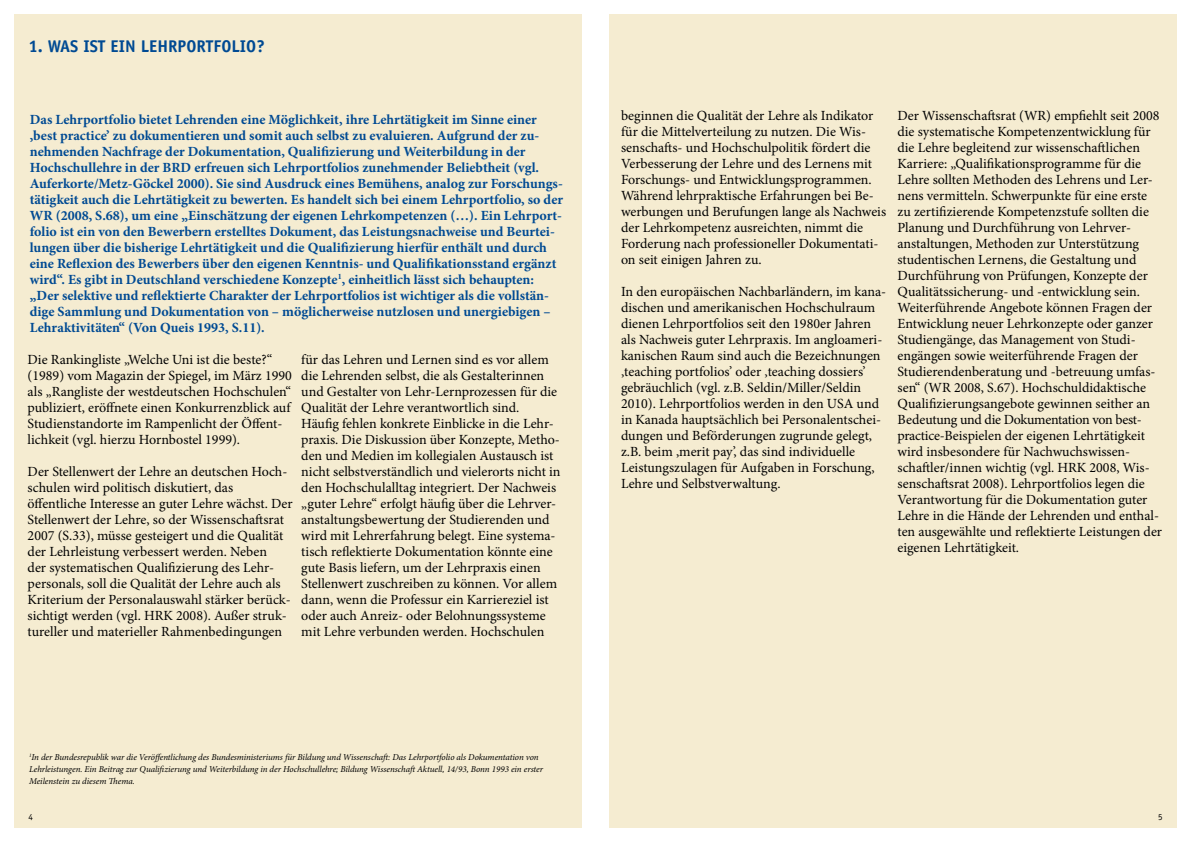
<style>
.page{position:relative;width:1191px;height:842px;background:#fff}
.page>*{position:absolute;margin:0;border:0;box-sizing:border-box;transform-origin:0 0}
.t1{font:700 17px "Officina Sans";color:#004a93}
.t2{font:14px/16px "Minion Pro";color:#000}
.t3{font:700 14px/16px "Minion Pro";color:#004a93}
.t4{font:italic 9px/12px "Minion Pro";letter-spacing:-.01em;color:#000}
.t5{font:9px "Officina Sans";color:#000}
</style>
<div class="page">
<div style="left:14px;top:15px;width:567px;height:813px;background:#f5ecd1"></div>
<div style="left:610px;top:15px;width:566px;height:813px;background:#f5ecd1"></div>
<p class="t1" style="left:28px;top:36px;width:238px">1. WAS IST EIN LEHRPORTFOLIO?</p>
<p class="t3" style="left:30px;top:111px;width:535px">Das Lehrportfolio bietet Lehrenden eine Möglichkeit, ihre Lehrtätigkeit im Sinne einer ‚best practice’ zu dokumentieren und somit auch selbst zu evaluieren. Aufgrund der zu&shy;nehmenden Nachfrage der Dokumentation, Qualifizierung und Weiterbildung in der Hochschullehre in der BRD erfreuen sich Lehrportfolios zunehmender Beliebtheit (vgl.<br>Auferkorte/Metz-Göckel 2000). Sie sind Ausdruck eines Bemühens, analog zur Forschungs&shy;tätigkeit auch die Lehrtätigkeit zu bewerten. Es handelt sich bei einem Lehrportfolio, so der WR (2008, S.68), um eine „Einschätzung der eigenen Lehrkompetenzen (…). Ein Lehrport&shy;folio ist ein von den Bewerbern erstelltes Dokument, das Leistungsnachweise und Beurtei&shy;lungen über die bisherige Lehrtätigkeit und die Qualifizierung hierfür enthält und durch eine Reflexion des Bewerbers über den eigenen Kenntnis- und Qualifikationsstand ergänzt wird“. Es gibt in Deutschland verschiedene Konzepte<sup>1</sup>, einheitlich lässt sich behaupten: „Der selektive und reflektierte Charakter der Lehrportfolios ist wichtiger als die vollstän&shy;dige Sammlung und Dokumentation von – möglicherweise nutzlosen und unergiebigen – Lehraktivitäten“ (Von Queis 1993, S.11).</p>
<p class="t2" style="left:28px;top:351px;width:266px">Die Rankingliste „Welche Uni ist die beste?“ (1989) vom Magazin der Spiegel, im März 1990 als „Rangliste der westdeutschen Hochschulen“ publiziert, eröffnete einen Konkurrenzblick auf Studienstandorte im Rampenlicht der Öffent&shy;lichkeit (vgl. hierzu Hornbostel 1999).</p>
<p class="t2" style="left:28px;top:463px;width:267px">Der Stellenwert der Lehre an deutschen Hoch&shy;schulen wird politisch diskutiert, das öffentliche Interesse an guter Lehre wächst. Der Stellenwert der Lehre, so der Wissenschaftsrat 2007 (S.33), müsse gesteigert und die Qualität der Lehrleistung verbessert werden. Neben<br>der systematischen Qualifizierung des Lehr&shy;personals, soll die Qualität der Lehre auch als Kriterium der Personalauswahl stärker berück&shy;sichtigt werden (vgl. HRK 2008). Außer struk&shy;tureller und materieller Rahmenbedingungen</p>
<p class="t2" style="left:301px;top:351px;width:261px">für das Lehren und Lernen sind es vor allem die Lehrenden selbst, die als Gestalterinnen und Gestalter von Lehr-Lernprozessen für die Qualität der Lehre verantwortlich sind.<br>Häufig fehlen konkrete Einblicke in die Lehr&shy;praxis. Die Diskussion über Konzepte, Metho&shy;den und Medien im kollegialen Austausch ist nicht selbstverständlich und vielerorts nicht in den Hochschulalltag integriert. Der Nachweis „guter Lehre“ erfolgt häufig über die Lehrver&shy;anstaltungsbewertung der Studierenden und wird mit Lehrerfahrung belegt. Eine systema&shy;tisch reflektierte Dokumentation könnte eine gute Basis liefern, um der Lehrpraxis einen Stellenwert zuschreiben zu können. Vor allem dann, wenn die Professur ein Karriereziel ist oder auch Anreiz- oder Belohnungssysteme mit Lehre verbunden werden. Hochschulen</p>
<p class="t4" style="left:29px;top:751px;width:515px"><sup>1</sup>In der Bundesrepublik war die Veröffentlichung des Bundesministeriums für Bildung und Wissenschaft: Das Lehrportfolio als Dokumentation von<br>Lehrleistungen. Ein Beitrag zur Qualifizierung und Weiterbildung in der Hochschullehre; Bildung Wissenschaft Aktuell, 14/93, Bonn 1993 ein erster<br>Meilenstein zu diesem Thema.</p>
<p class="t2" style="left:621px;top:107px;width:267px">beginnen die Qualität der Lehre als Indikator für die Mittelverteilung zu nutzen. Die Wis&shy;senschafts- und Hochschulpolitik fördert die Verbesserung der Lehre und des Lernens mit Forschungs- und Entwicklungsprogrammen.<br>Während lehrpraktische Erfahrungen bei Be&shy;werbungen und Berufungen lange als Nachweis der Lehrkompetenz ausreichten, nimmt die Forderung nach professioneller Dokumentati&shy;on seit einigen Jahren zu.</p>
<p class="t2" style="left:621px;top:283px;width:267px">In den europäischen Nachbarländern, im kana&shy;dischen und amerikanischen Hochschulraum dienen Lehrportfolios seit den 1980er Jahren als Nachweis guter Lehrpraxis. Im angloameri&shy;kanischen Raum sind auch die Bezeichnungen ‚teaching portfolios’ oder ‚teaching dossiers’ gebräuchlich (vgl. z.B. Seldin/Miller/Seldin 2010). Lehrportfolios werden in den USA und in Kanada hauptsächlich bei Personalentschei&shy;dungen und Beförderungen zugrunde gelegt, z.B. beim ,merit pay’, das sind individuelle Leistungszulagen für Aufgaben in Forschung, Lehre und Selbstverwaltung.</p>
<p class="t2" style="left:897px;top:107px;width:266px">Der Wissenschaftsrat (WR) empfiehlt seit 2008 die systematische Kompetenzentwicklung für die Lehre begleitend zur wissenschaftlichen Karriere: „Qualifikationsprogramme für die Lehre sollten Methoden des Lehrens und Ler&shy;nens vermitteln. Schwerpunkte für eine erste zu zertifizierende Kompetenzstufe sollten die Planung und Durchführung von Lehrver&shy;anstaltungen, Methoden zur Unterstützung studentischen Lernens, die Gestaltung und Durchführung von Prüfungen, Konzepte der Qualitätssicherung- und -entwicklung sein.<br>Weiterführende Angebote können Fragen der Entwicklung neuer Lehrkonzepte oder ganzer Studiengänge, das Management von Studi&shy;engängen sowie weiterführende Fragen der Studierendenberatung und -betreuung umfas&shy;sen“ (WR 2008, S.67). Hochschuldidaktische Qualifizierungsangebote gewinnen seither an Bedeutung und die Dokumentation von best&shy;practice-Beispielen der eigenen Lehrtätigkeit wird insbesondere für Nachwuchswissen&shy;schaftler/innen wichtig (vgl. HRK 2008, Wis&shy;senschaftsrat 2008). Lehrportfolios legen die Verantwortung für die Dokumentation guter Lehre in die Hände der Lehrenden und enthal&shy;ten ausgewählte und reflektierte Leistungen der eigenen Lehrtätigkeit.</p>
<p class="t5" style="left:28px;top:812px;width:6px">4</p>
<p class="t5" style="left:1158px;top:812px;width:6px">5</p>
</div>
